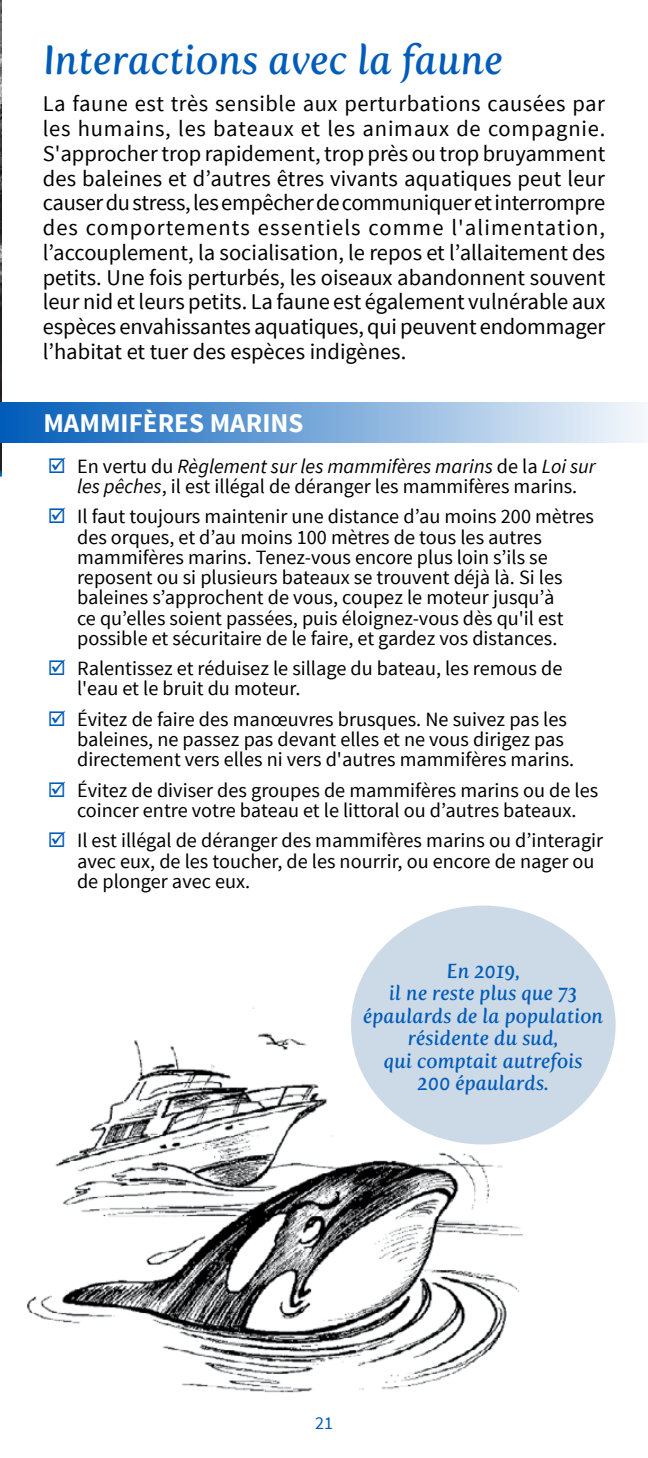
<style>
.page{position:relative;width:648px;height:1458px;background:#fff}
.page>*{position:absolute;margin:0;border:0;box-sizing:border-box;transform-origin:0 0}
.t1{font:italic 40.5px "Fertigo Pro";color:#005cb9}
.t2{font:700 27px "Source Sans Pro";color:#fff}
.t3{font:22.5px/24.8px "Source Sans Pro";color:#000;text-align:justify}
.t4{font:20.25px/20.2px "Source Sans Pro";color:#000}
.t5{font:italic 20.25px/22.5px "Fertigo Pro";color:#005cb9;text-align:center}
.t6{font:18px "Source Sans Pro";color:#005cb9}
.s1{font-style:italic}
</style>
<div class="page">
<img style="left:0;top:0;width:1px;height:478px">
<img style="left:26px;top:987px;width:506px;height:406px">
<div style="left:0;top:402px;width:648px;height:41px;background:linear-gradient(to right,#005bb8,#f5f8fc)"></div>
<div style="left:351px;top:906px;width:265px;height:238px;background:#ccd9e6;border-radius:50%"></div>
<h1 class="t1" style="left:43px;top:37px;width:462px">Interactions avec la faune</h1>
<p class="t3" style="left:43px;top:92px;width:564px">La faune est très sensible aux perturbations causées par les humains, les bateaux et les animaux de compagnie.<br>S'approcher trop rapidement, trop près ou trop bruyamment des baleines et d’autres êtres vivants aquatiques peut leur causer du stress, les empêcher de communiquer et interrompre des comportements essentiels comme l'alimentation, l’accouplement, la socialisation, le repos et l’allaitement des petits. Une fois perturbés, les oiseaux abandonnent souvent leur nid et leurs petits. La faune est également vulnérable aux espèces envahissantes aquatiques, qui peuvent endommager l’habitat et tuer des espèces indigènes.</p>
<h2 class="t2" style="left:43px;top:406px;width:262px">MAMMIFÈRES MARINS</h2>
<p class="t4" style="left:77px;top:456px;width:520px">En vertu du <span class="s1">Règlement sur les mammifères marins</span> de la <span class="s1">Loi sur les pêches</span>, il est illégal de déranger les mammifères marins.</p>
<p class="t4" style="left:77px;top:507px;width:518px">Il faut toujours maintenir une distance d’au moins 200 mètres des orques, et d’au moins 100 mètres de tous les autres mammifères marins. Tenez-vous encore plus loin s’ils se reposent ou si plusieurs bateaux se trouvent déjà là. Si les baleines s’approchent de vous, coupez le moteur jusqu’à<br>ce qu’elles soient passées, puis éloignez-vous dès qu'il est possible et sécuritaire de le faire, et gardez vos distances.</p>
<p class="t4" style="left:77px;top:659px;width:487px">Ralentissez et réduisez le sillage du bateau, les remous de l'eau et le bruit du moteur.</p>
<p class="t4" style="left:77px;top:709px;width:499px">Évitez de faire des manœuvres brusques. Ne suivez pas les baleines, ne passez pas devant elles et ne vous dirigez pas directement vers elles ni vers d'autres mammifères marins.</p>
<p class="t4" style="left:77px;top:780px;width:523px">Évitez de diviser des groupes de mammifères marins ou de les coincer entre votre bateau et le littoral ou d’autres bateaux.</p>
<p class="t4" style="left:77px;top:831px;width:528px">Il est illégal de déranger des mammifères marins ou d’interagir avec eux, de les toucher, de les nourrir, ou encore de nager ou de plonger avec eux.</p>
<p class="t5" style="left:363px;top:959px;width:242px">En 2019,<br>il ne reste plus que 73 épaulards de la population résidente du sud,<br>qui comptait autrefois<br>200 épaulards.</p>
<p class="t6" style="left:315px;top:1412px;width:19px">21</p>
</div>
